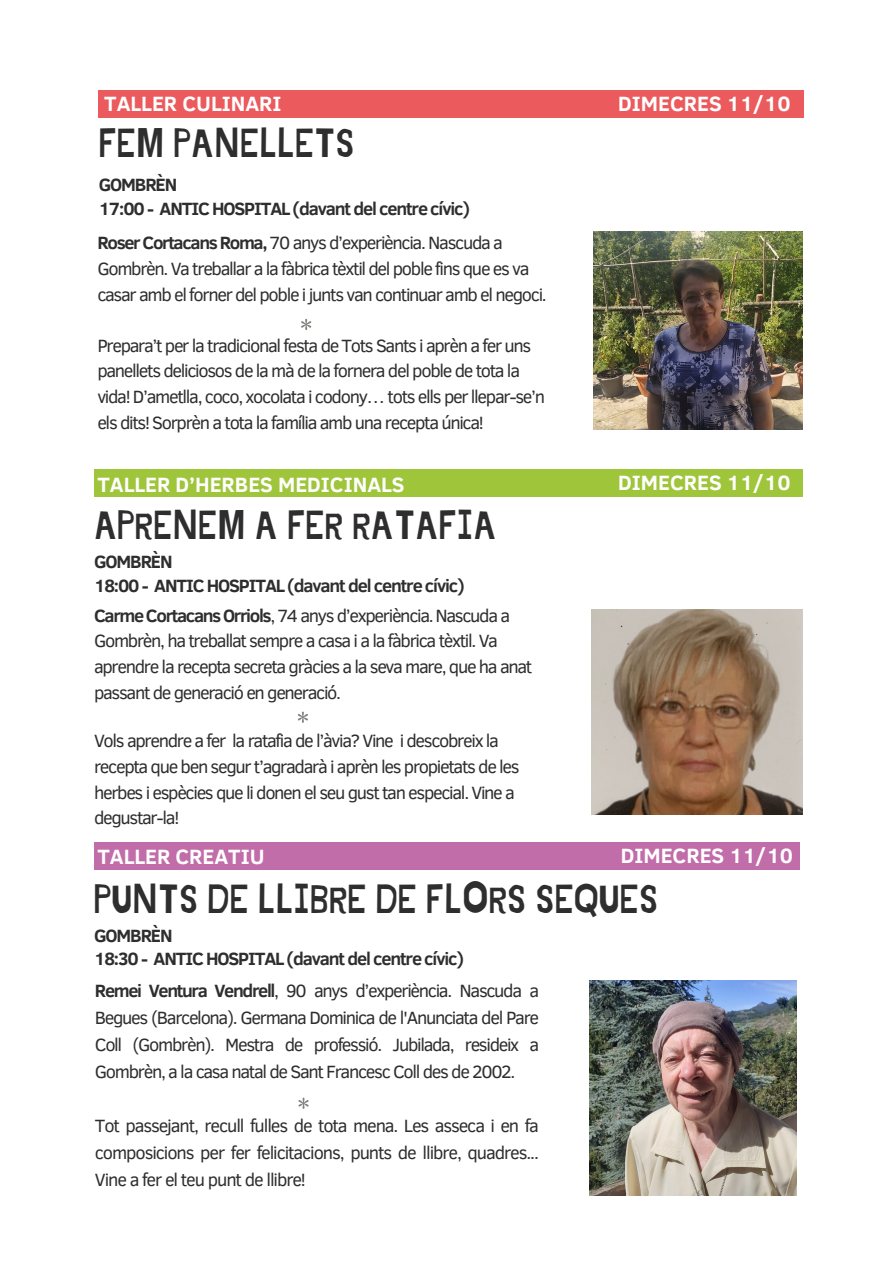
<style>
.page{position:relative;width:893px;height:1264px;background:#fff}
.page>*{position:absolute;margin:0;border:0;box-sizing:border-box;transform-origin:0 0}
.t1{font:40.5px "Jingleberry";color:#2e2e2e}
.t2{font:700 21.15px "Clear Sans";color:#fff}
.t3{font:18.15px/25.7px "Clear Sans";letter-spacing:-.07em;color:#2e2e2e}
.t4{font:700 18.15px "Clear Sans";letter-spacing:-.06em;color:#2e2e2e}
.s1{font-weight:700}
</style>
<div class="page">
<img style="left:593px;top:232px;width:209px;height:198px">
<div style="left:98px;top:90px;width:705px;height:27px;background:#eb5b5e"></div>
<svg style="left:301px;top:319px;width:10px;height:11px"></svg>
<img style="left:591px;top:609px;width:211px;height:205px">
<div style="left:94px;top:469px;width:708px;height:28px;background:#9fc53b"></div>
<svg style="left:298px;top:711px;width:10px;height:11px"></svg>
<img style="left:589px;top:980px;width:207px;height:215px">
<div style="left:94px;top:842px;width:705px;height:28px;background:#c06da9"></div>
<svg style="left:298px;top:1097px;width:10px;height:11px"></svg>
<p class="t2" style="left:104px;top:88px;width:179px">TALLER CULINARI</p>
<p class="t2" style="left:618px;top:88px;width:174px">DIMECRES 11/10</p>
<p class="t1" style="left:99px;top:125px;width:257px">FEM PANELLETS</p>
<p class="t4" style="left:99px;top:172px;width:80px">GOMBRÈN</p>
<p class="t4" style="left:99px;top:195px;width:373px">17:00 - ANTIC HOSPITAL (davant del centre cívic)</p>
<p class="t3" style="left:97px;top:229px;width:451px"><span class="s1">Roser Cortacans Roma,</span> 70 anys d’experiència. Nascuda a<br>Gombrèn. Va treballar a la fàbrica tèxtil del poble fins que es va casar amb el forner del poble i junts van continuar amb el negoci.</p>
<p class="t3" style="left:97px;top:331px;width:449px">Prepara’t per la tradicional festa de Tots Sants i aprèn a fer uns panellets deliciosos de la mà de la fornera del poble de tota la vida! D’ametlla, coco, xocolata i codony… tots ells per llepar-se’n els dits! Sorprèn a tota la família amb una recepta única!</p>
<p class="t2" style="left:97px;top:469px;width:309px">TALLER D’HERBES MEDICINALS</p>
<p class="t1" style="left:94px;top:506px;width:404px">APRENEM A FER RATAFIA</p>
<p class="t4" style="left:94px;top:548px;width:80px">GOMBRÈN</p>
<p class="t4" style="left:94px;top:572px;width:372px">18:00 - ANTIC HOSPITAL (davant del centre cívic)</p>
<p class="t3" style="left:94px;top:601px;width:440px"><span class="s1">Carme Cortacans Orriols</span>, 74 anys d’experiència. Nascuda a Gombrèn, ha treballat sempre a casa i a la fàbrica tèxtil. Va aprendre la recepta secreta gràcies a la seva mare, que ha anat passant de generació en generació.</p>
<p class="t3" style="left:94px;top:727px;width:427px">Vols aprendre a fer la ratafia de l’àvia? Vine i descobreix la recepta que ben segur t’agradarà i aprèn les propietats de les herbes i espècies que li donen el seu gust tan especial. Vine a degustar-la!</p>
<p class="t2" style="left:618px;top:467px;width:174px">DIMECRES 11/10</p>
<p class="t2" style="left:620px;top:839px;width:174px">DIMECRES 11/10</p>
<p class="t2" style="left:97px;top:840px;width:169px">TALLER CREATIU</p>
<p class="t1" style="left:94px;top:880px;width:566px">PUNTS DE LLIBRE DE FLORS SEQUES</p>
<p class="t4" style="left:94px;top:922px;width:80px">GOMBRÈN</p>
<p class="t4" style="left:94px;top:945px;width:371px">18:30 - ANTIC HOSPITAL (davant del centre cívic)</p>
<p class="t3" style="left:95px;top:976px;width:446px;line-height:27px;text-align:justify"><span class="s1">Remei Ventura Vendrell</span>, 90 anys d’experiència. Nascuda a Begues (Barcelona). Germana Dominica de l'Anunciata del Pare Coll (Gombrèn). Mestra de professió. Jubilada, resideix a Gombrèn, a la casa natal de Sant Francesc Coll des de 2002.</p>
<p class="t3" style="left:95px;top:1111px;width:445px;line-height:27px;text-align:justify">Tot passejant, recull fulles de tota mena. Les asseca i en fa composicions per fer felicitacions, punts de llibre, quadres...<br>Vine a fer el teu punt de llibre!</p>
</div>
